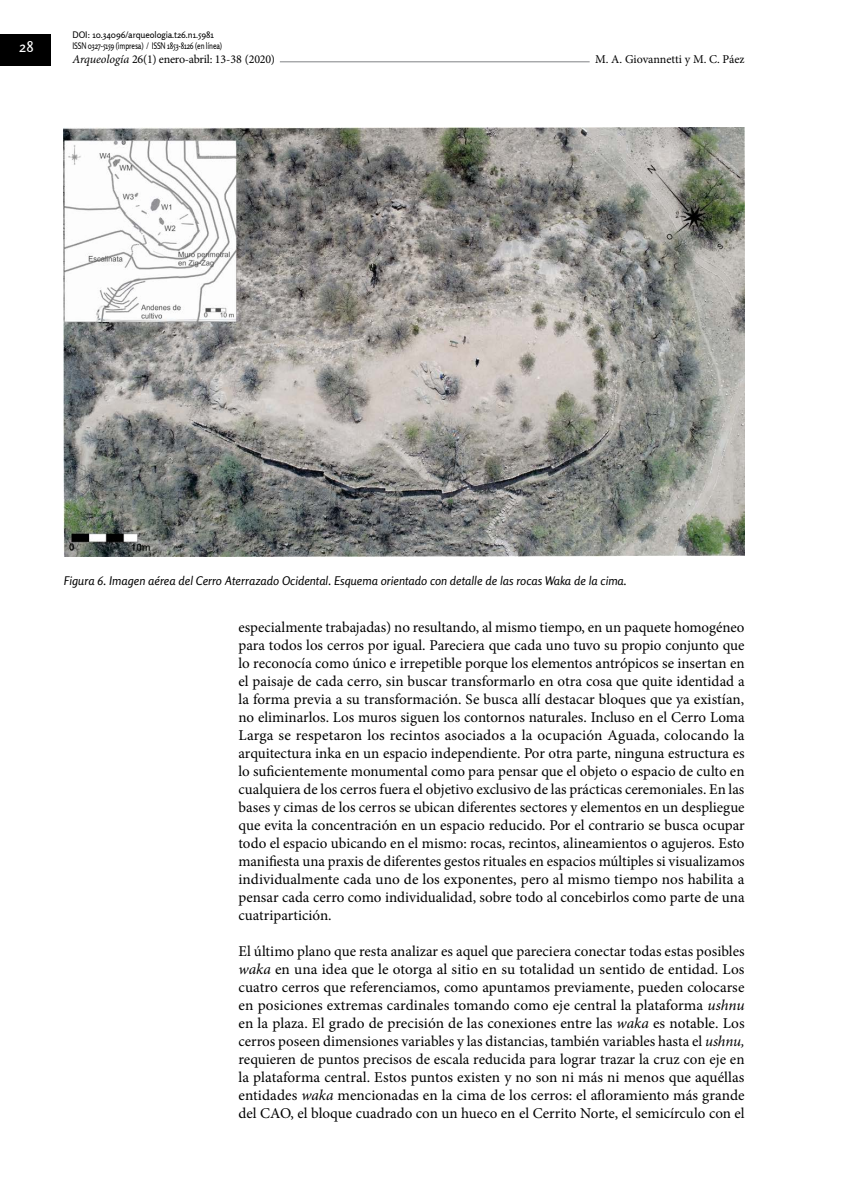
<style>
.page{position:relative;width:851px;height:1191px;background:#fff}
.page>*{position:absolute;margin:0;border:0;box-sizing:border-box;transform-origin:0 0}
.t1{font:15px/18px "Minion Pro";color:#000;text-align:justify}
.t2{font:15px "Rosario";color:#fff}
.t3{font:italic 12px "Rosario";color:#000}
.t4{font:12px "Minion Pro";letter-spacing:-.015em;color:#000}
.t5{font:9px/10.8px "Rosario";letter-spacing:-.02em;color:#000}
.s1{font-style:italic}
</style>
<div class="page">
<hr style="left:204px;top:61px;width:529px;height:1px;background:#808285">
<div style="left:72px;top:53px;width:208px;height:15px;background:#fff"></div>
<div style="left:0;top:35px;width:50px;height:31px;background:#000"></div>
<div style="left:589px;top:52px;width:155px;height:15px;background:#fff"></div>
<img style="left:64px;top:128px;width:680px;height:428px">
<p class="t2" style="left:19px;top:38px;width:16px">28</p>
<p class="t5" style="left:72px;top:29px;width:151px">DOI: 10.34096/arqueologia.t26.n1.5981<br>ISSN 0327-5159 (impresa) / ISSN 1853-8126 (en línea)</p>
<p class="t4" style="left:72px;top:51px;width:204px"><span class="s1">Arqueología</span> 26(1) enero-abril: 13-38 (2020)</p>
<p class="t4" style="left:595px;top:51px;width:151px">M. A. Giovannetti y M. C. Páez</p>
<p class="t3" style="left:64px;top:573px;width:564px">Figura 6. Imagen aérea del Cerro Aterrazado Ocidental. Esquema orientado con detalle de las rocas Waka de la cima.</p>
<p class="t1" style="left:238px;top:618px;width:507px">especialmente trabajadas) no resultando, al mismo tiempo, en un paquete homogéneo para todos los cerros por igual. Pareciera que cada uno tuvo su propio conjunto que lo reconocía como único e irrepetible porque los elementos antrópicos se insertan en el paisaje de cada cerro, sin buscar transformarlo en otra cosa que quite identidad a la forma previa a su transformación. Se busca allí destacar bloques que ya existían, no eliminarlos. Los muros siguen los contornos naturales. Incluso en el Cerro Loma Larga se respetaron los recintos asociados a la ocupación Aguada, colocando la arquitectura inka en un espacio independiente. Por otra parte, ninguna estructura es lo suficientemente monumental como para pensar que el objeto o espacio de culto en cualquiera de los cerros fuera el objetivo exclusivo de las prácticas ceremoniales. En las bases y cimas de los cerros se ubican diferentes sectores y elementos en un despliegue que evita la concentración en un espacio reducido. Por el contrario se busca ocupar todo el espacio ubicando en el mismo: rocas, recintos, alineamientos o agujeros. Esto manifiesta una praxis de diferentes gestos rituales en espacios múltiples si visualizamos individualmente cada uno de los exponentes, pero al mismo tiempo nos habilita a pensar cada cerro como individualidad, sobre todo al concebirlos como parte de una cuatripartición.</p>
<p class="t1" style="left:238px;top:942px;width:507px">El último plano que resta analizar es aquel que pareciera conectar todas estas posibles <span class="s1">waka</span> en una idea que le otorga al sitio en su totalidad un sentido de entidad. Los cuatro cerros que referenciamos, como apuntamos previamente, pueden colocarse en posiciones extremas cardinales tomando como eje central la plataforma <span class="s1">ushnu </span>en la plaza. El grado de precisión de las conexiones entre las <span class="s1">waka</span> es notable. Los cerros poseen dimensiones variables y las distancias, también variables hasta el <span class="s1">ushnu, </span>requieren de puntos precisos de escala reducida para lograr trazar la cruz con eje en la plataforma central. Estos puntos existen y no son ni más ni menos que aquéllas entidades <span class="s1">waka</span> mencionadas en la cima de los cerros: el afloramiento más grande del CAO, el bloque cuadrado con un hueco en el Cerrito Norte, el semicírculo con el</p>
</div>
